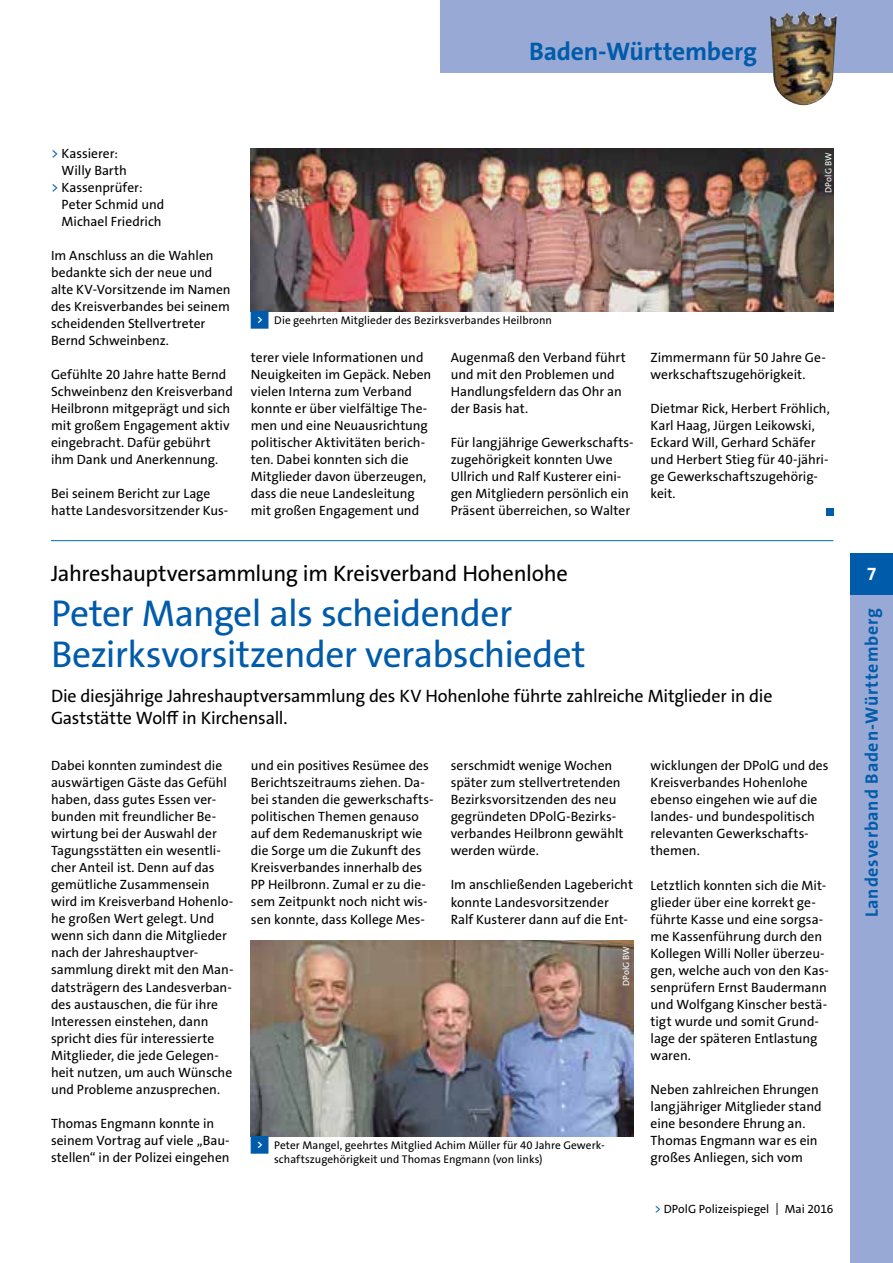
<style>
.page{position:relative;width:893px;height:1263px;background:#fff}
.page>*{position:absolute;margin:0;border:0;box-sizing:border-box;transform-origin:0 0}
.t1{font:37.5px/40.5px "The Sans Os F";letter-spacing:-.015em;color:#005baa}
.t2{font:700 25.5px "The Sans Os F";letter-spacing:-.005em;color:#005baa}
.t3{font:22.5px "The Sans Os F";letter-spacing:-.015em;color:#000}
.t4{font:18px/22.5px "The Sans Os F";letter-spacing:-.015em;color:#000}
.t5{font:700 18px "The Sans Os F";letter-spacing:.045em;color:#005baa}
.t6{font:700 18px "The Sans Os F";color:#fff}
.t7{font:13.5px/17px "The Sans Os F";color:#000}
.t8{font:12px "The Sans Os F";color:#000}
.t9{font:11.25px/13.5px "The Sans Os F";letter-spacing:.005em;color:#000}
.t10{font:9px "The Sans Os F";letter-spacing:.015em;color:#fff}
.s1{color:#005baa}
.s2{font-family:"Top Numbers";color:#005baa}
</style>
<div class="page">
<img style="left:251px;top:149px;width:582px;height:162px">
<img style="left:251px;top:940px;width:383px;height:196px">
<div style="left:826px;top:508px;width:7px;height:7px;background:#005baa"></div>
<hr style="left:51px;top:540px;width:782px;height:1px;background:#006bb1">
<div style="left:850px;top:553px;width:43px;height:42px;background:#005baa"></div>
<div style="left:850px;top:595px;width:43px;height:668px;background:#98a9d6"></div>
<div style="left:440px;top:0;width:453px;height:72px;background:#98a9d6"></div>
<img style="left:770px;top:11px;width:67px;height:94px">
<h2 class="t2" style="left:529px;top:35px;width:229px">Baden-Württemberg</h2>
<p class="t7" style="left:51px;top:145px;width:69px"><span class="s1">&gt;</span> Kassierer:</p>
<p class="t7" style="left:62px;top:162px;width:67px">Willy Barth</p>
<p class="t7" style="left:51px;top:179px;width:93px"><span class="s1">&gt;</span> Kassenprüfer:</p>
<p class="t7" style="left:62px;top:196px;width:104px">Peter Schmid und</p>
<p class="t7" style="left:62px;top:213px;width:102px">Michael Friedrich</p>
<p class="t7" style="left:51px;top:247px;width:181px">Im Anschluss an die Wahlen bedankte sich der neue und alte KV-Vorsitzende im Namen des Kreisverbandes bei seinem scheidenden Stellvertreter<br>Bernd Schweinbenz.</p>
<p class="t7" style="left:51px;top:366px;width:183px">Gefühlte 20 Jahre hatte Bernd<br>Schweinbenz den Kreisverband<br>Heilbronn mitgeprägt und sich mit großem Engagement aktiv eingebracht. Dafür gebührt ihm Dank und Anerkennung.</p>
<p class="t7" style="left:51px;top:485px;width:179px">Bei seinem Bericht zur Lage hatte Landesvorsitzender Kus-</p>
<p class="t10" style="left:823px;top:193px;width:42px;rotate:-90deg">DPolG BW</p>
<p class="t9" style="left:251px;top:314px;width:303px"><span class="s2">&lt;</span> Die geehrten Mitglieder des Bezirksverbandes Heilbronn</p>
<p class="t7" style="left:251px;top:349px;width:182px">terer viele Informationen und<br>Neuigkeiten im Gepäck. Neben vielen Interna zum Verband konnte er über vielfältige The&shy;men und eine Neuausrichtung politischer Aktivitäten berich&shy;ten. Dabei konnten sich die<br>Mitglieder davon überzeugen, dass die neue Landesleitung mit großen Engagement und</p>
<p class="t7" style="left:451px;top:349px;width:176px">Augenmaß den Verband führt und mit den Problemen und<br>Handlungsfeldern das Ohr an der Basis hat.</p>
<p class="t7" style="left:451px;top:434px;width:184px">Für langjährige Gewerkschafts&shy;zugehörigkeit konnten Uwe<br>Ullrich und Ralf Kusterer eini&shy;gen Mitgliedern persönlich ein<br>Präsent überreichen, so Walter</p>
<p class="t7" style="left:651px;top:349px;width:177px">Zimmermann für 50 Jahre Ge&shy;werkschaftszugehörigkeit.</p>
<p class="t7" style="left:651px;top:400px;width:181px">Dietmar Rick, Herbert Fröhlich,<br>Karl Haag, Jürgen Leikowski,<br>Eckard Will, Gerhard Schäfer und Herbert Stieg für 40-jähri&shy;ge Gewerkschaftszugehörig&shy;keit.</p>
<h3 class="t3" style="left:51px;top:559px;width:518px">Jahreshauptversammlung im Kreisverband Hohenlohe</h3>
<h1 class="t1" style="left:51px;top:593px;width:536px">Peter Mangel als scheidender<br>Bezirksvorsitzender verabschiedet</h1>
<h3 class="t4" style="left:51px;top:685px;width:723px">Die diesjährige Jahreshauptversammlung des KV Hohenlohe führte zahlreiche Mitglieder in die<br>Gaststätte Wolff in Kirchensall.</h3>
<p class="t7" style="left:51px;top:757px;width:184px">Dabei konnten zumindest die auswärtigen Gäste das Gefühl haben, dass gutes Essen ver&shy;bunden mit freundlicher Be&shy;wirtung bei der Auswahl der<br>Tagungsstätten ein wesentli&shy;cher Anteil ist. Denn auf das gemütliche Zusammensein wird im Kreisverband Hohenlo&shy;he großen Wert gelegt. Und wenn sich dann die Mitglieder nach der Jahreshauptver&shy;sammlung direkt mit den Man&shy;datsträgern des Landesverban&shy;des austauschen, die für ihre<br>Interessen einstehen, dann spricht dies für interessierte<br>Mitglieder, die jede Gelegen&shy;heit nutzen, um auch Wünsche und Probleme anzusprechen.</p>
<p class="t7" style="left:51px;top:1115px;width:180px">Thomas Engmann konnte in seinem Vortrag auf viele „Bau&shy;stellen“ in der Polizei eingehen</p>
<p class="t7" style="left:251px;top:757px;width:184px">und ein positives Resümee des<br>Berichtszeitraums ziehen. Da&shy;bei standen die gewerkschafts&shy;politischen Themen genauso auf dem Redemanuskript wie die Sorge um die Zukunft des<br>Kreisverbandes innerhalb des<br>PP Heilbronn. Zumal er zu die&shy;sem Zeitpunkt noch nicht wis&shy;sen konnte, dass Kollege Mes-</p>
<p class="t7" style="left:451px;top:757px;width:174px">serschmidt wenige Wochen später zum stellvertretenden<br>Bezirksvorsitzenden des neu gegründeten DPolG-Bezirks&shy;verbandes Heilbronn gewählt werden würde.</p>
<p class="t7" style="left:651px;top:757px;width:179px">wicklungen der DPolG und des<br>Kreisverbandes Hohenlohe ebenso eingehen wie auf die landes- und bundespolitisch relevanten Gewerkschafts&shy;themen.</p>
<p class="t7" style="left:651px;top:876px;width:180px">Letztlich konnten sich die Mit&shy;glieder über eine korrekt ge&shy;führte Kasse und eine sorgsa&shy;me Kassenführung durch den<br>Kollegen Willi Noller überzeu&shy;gen, welche auch von den Kas&shy;senprüfern Ernst Baudermann und Wolfgang Kinscher bestä&shy;tigt wurde und somit Grund&shy;lage der späteren Entlastung waren.</p>
<p class="t7" style="left:651px;top:1081px;width:173px">Neben zahlreichen Ehrungen langjähriger Mitglieder stand eine besondere Ehrung an.<br>Thomas Engmann war es ein großes Anliegen, sich vom</p>
<p class="t7" style="left:451px;top:876px;width:184px">Im anschließenden Lagebericht konnte Landesvorsitzender<br>Ralf Kusterer dann auf die Ent-</p>
<p class="t10" style="left:620px;top:986px;width:42px;rotate:-90deg">DPolG BW</p>
<p class="t9" style="left:274px;top:1138px;width:332px;text-indent:-23px"><span class="s2">&lt;</span> Peter Mangel, geehrtes Mitglied Achim Müller für 40 Jahre Gewerk&shy;schaftszugehörigkeit und Thomas Engmann (von links)</p>
<p class="t8" style="left:654px;top:1201px;width:180px"><span class="s1">&gt;</span> DPolG Polizeispiegel | Mai 2016</p>
<h3 class="t6" style="left:867px;top:562px;width:11px">7</h3>
<h3 class="t5" style="left:860px;top:917px;width:311px;rotate:-90deg">Landesverband Baden-Württemberg</h3>
</div>
